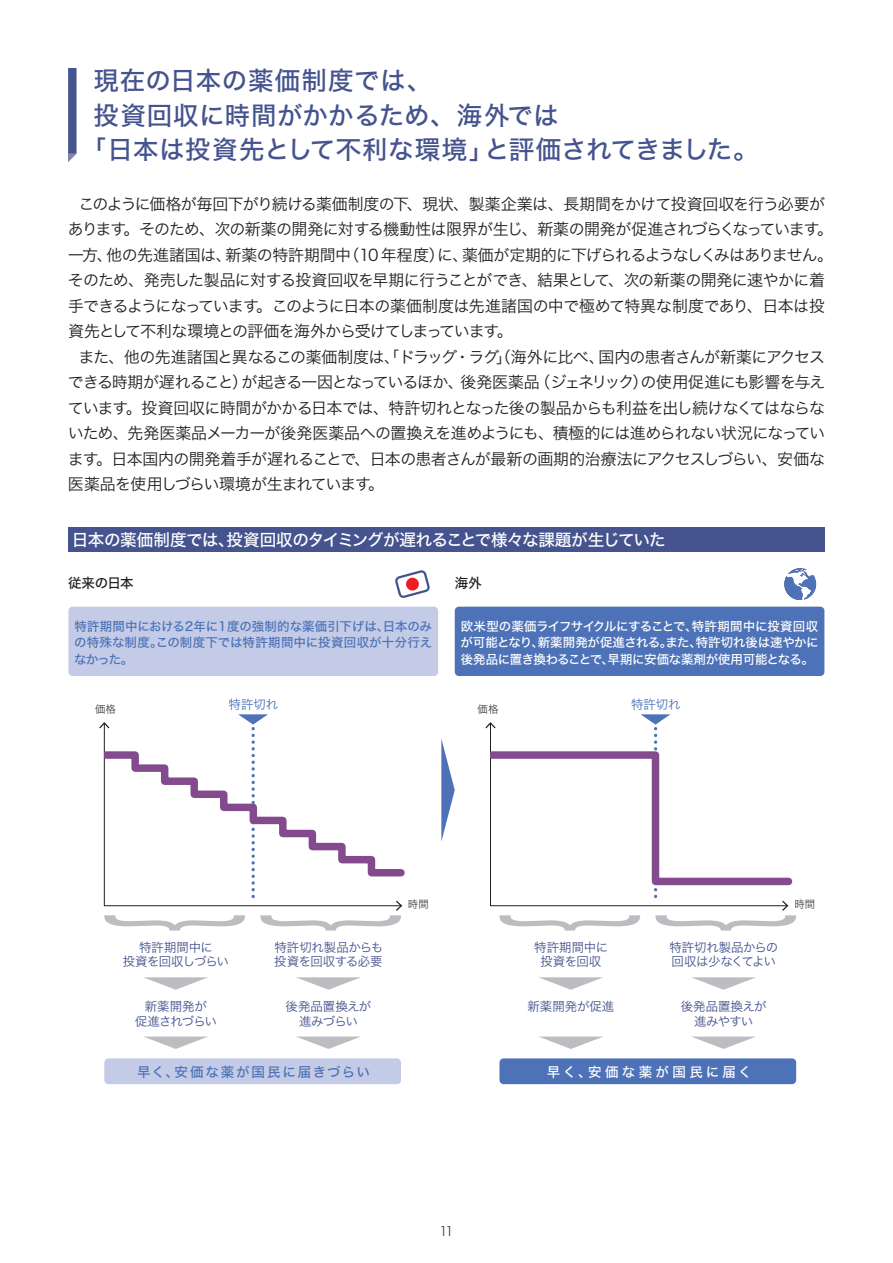
<style>
.page{position:relative;width:893px;height:1263px;background:#fff}
.page>*{position:absolute;margin:0;border:0;box-sizing:border-box;transform-origin:0 0}
.t1{font:25.5px "Hira Kaku Std W5";letter-spacing:.015em;color:#45538e}
.t2{font:25.5px "Hira Kaku Std W5";letter-spacing:-.005em;color:#45538e}
.t3{font:16.65px "Hira Kaku Std W5";letter-spacing:-.035em;color:#fff}
.t4{font:15.9px/25.5px "Hira Kaku Std W3";letter-spacing:-.04em;color:#231f20}
.t5{font:13.5px "Hira Kaku Std W5";letter-spacing:.135em;color:#4d72b8}
.t6{font:13.5px "Hira Kaku Std W5";letter-spacing:.24em;color:#fff}
.t7{font:13.5px "Hira Kaku Std W5";letter-spacing:-.025em;color:#231f20}
.t8{font:12.75px "Hira Kaku Std W2";color:#231f20}
.t9{font:12.45px/16.6px "Hira Kaku Std W5";letter-spacing:-.025em;color:#fff;text-align:justify}
.t10{font:12.45px/16.6px "Hira Kaku Std W5";letter-spacing:.005em;color:#4d72b8;text-align:justify}
.t11{font:12.45px/15px "Hira Kaku Std W3";letter-spacing:-.025em;color:#45538e;text-align:center}
.t12{font:12.45px/15px "Hira Kaku Std W3";letter-spacing:-.045em;color:#45538e;text-align:center}
.t13{font:12.45px/15px "Hira Kaku Std W3";letter-spacing:-.005em;color:#45538e;text-align:center}
.t14{font:12.45px "Hira Kaku Std W3";color:#4d72b8}
.t15{font:12.45px "Hira Kaku Std W3";color:#45538e}
.t16{font:10.35px "Hira Kaku Std W3";color:#414145}
</style>
<div class="page">
<svg style="left:68px;top:68px;width:9px;height:94px"></svg>
<div style="left:104px;top:1058px;width:297px;height:26px;background:#c4cbe6;border-radius:4px"></div>
<div style="left:499px;top:1058px;width:297px;height:26px;background:#4d72b8;border-radius:4px"></div>
<div style="left:68px;top:527px;width:757px;height:25px;background:#45538e"></div>
<svg style="left:441px;top:739px;width:14px;height:103px"></svg>
<svg style="left:144px;top:977px;width:64px;height:13px"></svg>
<svg style="left:144px;top:1036px;width:64px;height:13px"></svg>
<svg style="left:296px;top:977px;width:65px;height:13px"></svg>
<svg style="left:296px;top:1036px;width:65px;height:13px"></svg>
<div style="left:68px;top:607px;width:370px;height:69px;background:#c4cbe6;border-radius:4px"></div>
<div style="left:455px;top:607px;width:369px;height:69px;background:#4d72b8;border-radius:4px"></div>
<svg style="left:539px;top:977px;width:64px;height:13px"></svg>
<svg style="left:539px;top:1036px;width:64px;height:13px"></svg>
<svg style="left:692px;top:977px;width:64px;height:13px"></svg>
<svg style="left:692px;top:1036px;width:64px;height:13px"></svg>
<svg style="left:395px;top:570px;width:35px;height:28px"></svg>
<svg style="left:784px;top:568px;width:32px;height:32px"></svg>
<svg style="left:99px;top:714px;width:306px;height:216px"></svg>
<svg style="left:485px;top:714px;width:311px;height:216px"></svg>
<h1 class="t1" style="left:94px;top:61px;width:340px">現在の日本の薬価制度では、</h1>
<h1 class="t1" style="left:94px;top:95px;width:467px">投資回収に時間がかかるため、海外では</h1>
<h1 class="t2" style="left:81px;top:129px;width:679px">「日本は投資先として不利な環境」と評価されてきました。</h1>
<p class="t4" style="left:68px;top:191px;width:767px;text-indent:11px">このように価格が毎回下がり続ける薬価制度の下、現状、製薬企業は、長期間をかけて投資回収を行う必要があります。そのため、次の新薬の開発に対する機動性は限界が生じ、新薬の開発が促進されづらくなっています。一方、他の先進諸国は、新薬の特許期間中（10 年程度）に、薬価が定期的に下げられるようなしくみはありません。そのため、発売した製品に対する投資回収を早期に行うことができ、結果として、次の新薬の開発に速やかに着手できるようになっています。このように日本の薬価制度は先進諸国の中で極めて特異な制度であり、日本は投資先として不利な環境との評価を海外から受けてしまっています。</p>
<p class="t4" style="left:68px;top:344px;width:759px;text-align:justify;text-indent:11px">また、他の先進諸国と異なるこの薬価制度は、「ドラッグ・ラグ」（海外に比べ、国内の患者さんが新薬にアクセスできる時期が遅れること）が起きる一因となっているほか、後発医薬品（ジェネリック）の使用促進にも影響を与えています。投資回収に時間がかかる日本では、特許切れとなった後の製品からも利益を出し続けなくてはならないため、先発医薬品メーカーが後発医薬品への置換えを進めようにも、積極的には進められない状況になっています。日本国内の開発着手が遅れることで、日本の患者さんが最新の画期的治療法にアクセスしづらい、安価な医薬品を使用しづらい環境が生まれています。</p>
<p class="t3" style="left:72px;top:527px;width:595px">日本の薬価制度では、投資回収のタイミングが遅れることで様々な課題が生じていた</p>
<p class="t7" style="left:68px;top:573px;width:67px">従来の日本</p>
<p class="t10" style="left:74px;top:618px;width:360px">特許期間中における2年に1度の強制的な薬価引下げは、日本のみの特殊な制度。この制度下では特許期間中に投資回収が十分行えなかった。</p>
<p class="t7" style="left:455px;top:573px;width:28px">海外</p>
<p class="t9" style="left:460px;top:618px;width:360px">欧米型の薬価ライフサイクルにすることで、特許期間中に投資回収が可能となり、新薬開発が促進される。また、特許切れ後は速やかに後発品に置き換わることで、早期に安価な薬剤が使用可能となる。</p>
<p class="t14" style="left:229px;top:695px;width:51px">特許切れ</p>
<p class="t16" style="left:95px;top:701px;width:22px">価格</p>
<p class="t16" style="left:478px;top:701px;width:22px">価格</p>
<p class="t14" style="left:631px;top:695px;width:51px">特許切れ</p>
<p class="t11" style="left:123px;top:939px;width:108px">特許期間中に<br>投資を回収しづらい</p>
<p class="t11" style="left:274px;top:939px;width:111px;text-align:left">特許切れ製品からも投資を回収する必要</p>
<p class="t11" style="left:135px;top:998px;width:83px">新薬開発が<br>促進されづらい</p>
<p class="t12" style="left:286px;top:998px;width:87px">後発品置換えが進みづらい</p>
<p class="t5" style="left:137px;top:1061px;width:234px">早く、安価な薬が国民に届きづらい</p>
<p class="t16" style="left:408px;top:897px;width:22px">時間</p>
<p class="t16" style="left:794px;top:897px;width:22px">時間</p>
<p class="t13" style="left:534px;top:939px;width:75px">特許期間中に投資を回収</p>
<p class="t11" style="left:669px;top:939px;width:110px;text-align:left">特許切れ製品からの回収は少なくてよい</p>
<p class="t15" style="left:527px;top:997px;width:88px">新薬開発が促進</p>
<p class="t12" style="left:681px;top:998px;width:87px">後発品置換えが進みやすい</p>
<p class="t6" style="left:547px;top:1061px;width:206px">早く、安価な薬が国民に届く</p>
<p class="t8" style="left:439px;top:1221px;width:16px">11</p>
</div>
